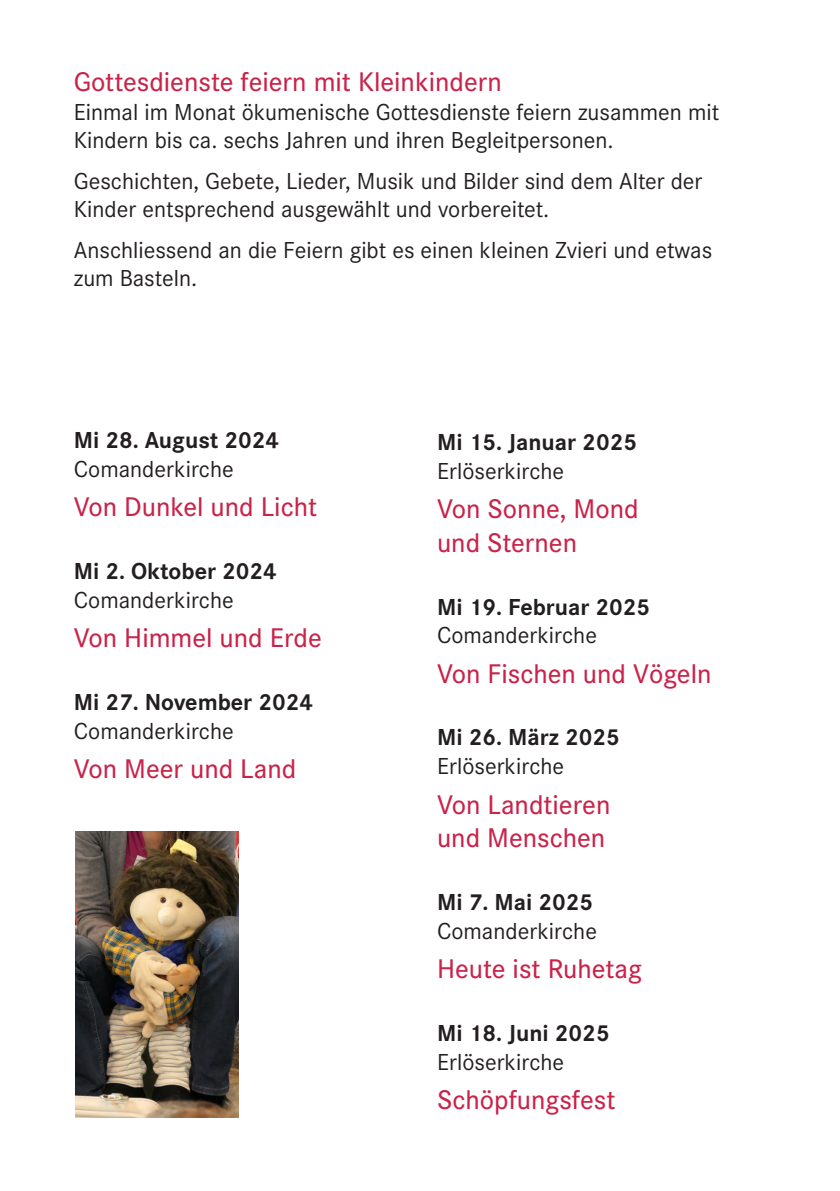
<style>
.page{position:relative;width:840px;height:1191px;background:#fff}
.page>*{position:absolute;margin:0;border:0;box-sizing:border-box;transform-origin:0 0}
.Anlass{font:500 28px/33.6px "Corporate S";color:#c9234a}
.Informationen{font:500 28px "Corporate S";color:#c9234a}
.Text{font:24px/28.8px "Corporate S";color:#231f20}
.Datum{font:700 24px "Corporate S";color:#231f20}
.Ort{font:24px "Corporate S";color:#231f20}
</style>
<div class="page">
<img style="left:75px;top:832px;width:163px;height:285px">
<p class="Informationen" style="left:74px;top:63px;width:429px">Gottesdienste feiern mit Kleinkindern</p>
<p class="Text" style="left:74px;top:96px;width:646px">Einmal im Monat ökumenische Gottesdienste feiern zusammen mit<br>Kindern bis ca. sechs Jahren und ihren Begleitpersonen.</p>
<p class="Text" style="left:74px;top:165px;width:630px">Geschichten, Gebete, Lieder, Musik und Bilder sind dem Alter der<br>Kinder entsprechend ausgewählt und vorbereitet.</p>
<p class="Text" style="left:74px;top:234px;width:639px">Anschliessend an die Feiern gibt es einen kleinen Zvieri und etwas zum Basteln.</p>
<p class="Datum" style="left:74px;top:424px;width:207px">Mi 28. August 2024</p>
<p class="Ort" style="left:74px;top:453px;width:161px">Comanderkirche</p>
<p class="Anlass" style="left:74px;top:489px;width:245px">Von Dunkel und Licht</p>
<p class="Datum" style="left:74px;top:554px;width:204px">Mi 2. Oktober 2024</p>
<p class="Ort" style="left:74px;top:584px;width:161px">Comanderkirche</p>
<p class="Anlass" style="left:74px;top:620px;width:249px">Von Himmel und Erde</p>
<p class="Datum" style="left:74px;top:685px;width:241px">Mi 27. November 2024</p>
<p class="Ort" style="left:74px;top:715px;width:161px">Comanderkirche</p>
<p class="Anlass" style="left:74px;top:751px;width:224px">Von Meer und Land</p>
<p class="Datum" style="left:437px;top:425px;width:201px">Mi 15. Januar 2025</p>
<p class="Ort" style="left:437px;top:455px;width:129px">Erlöserkirche</p>
<p class="Anlass" style="left:437px;top:491px;width:203px">Von Sonne, Mond und Sternen</p>
<p class="Datum" style="left:437px;top:590px;width:215px">Mi 19. Februar 2025</p>
<p class="Ort" style="left:437px;top:619px;width:161px">Comanderkirche</p>
<p class="Anlass" style="left:437px;top:655px;width:276px">Von Fischen und Vögeln</p>
<p class="Datum" style="left:437px;top:721px;width:184px">Mi 26. März 2025</p>
<p class="Ort" style="left:437px;top:750px;width:129px">Erlöserkirche</p>
<p class="Anlass" style="left:437px;top:786px;width:175px">Von Landtieren und Menschen</p>
<p class="Datum" style="left:437px;top:885px;width:157px">Mi 7. Mai 2025</p>
<p class="Ort" style="left:437px;top:915px;width:161px">Comanderkirche</p>
<p class="Anlass" style="left:437px;top:951px;width:206px">Heute ist Ruhetag</p>
<p class="Datum" style="left:437px;top:1016px;width:174px">Mi 18. Juni 2025</p>
<p class="Ort" style="left:437px;top:1046px;width:129px">Erlöserkirche</p>
<p class="Anlass" style="left:437px;top:1082px;width:180px">Schöpfungsfest</p>
</div>
